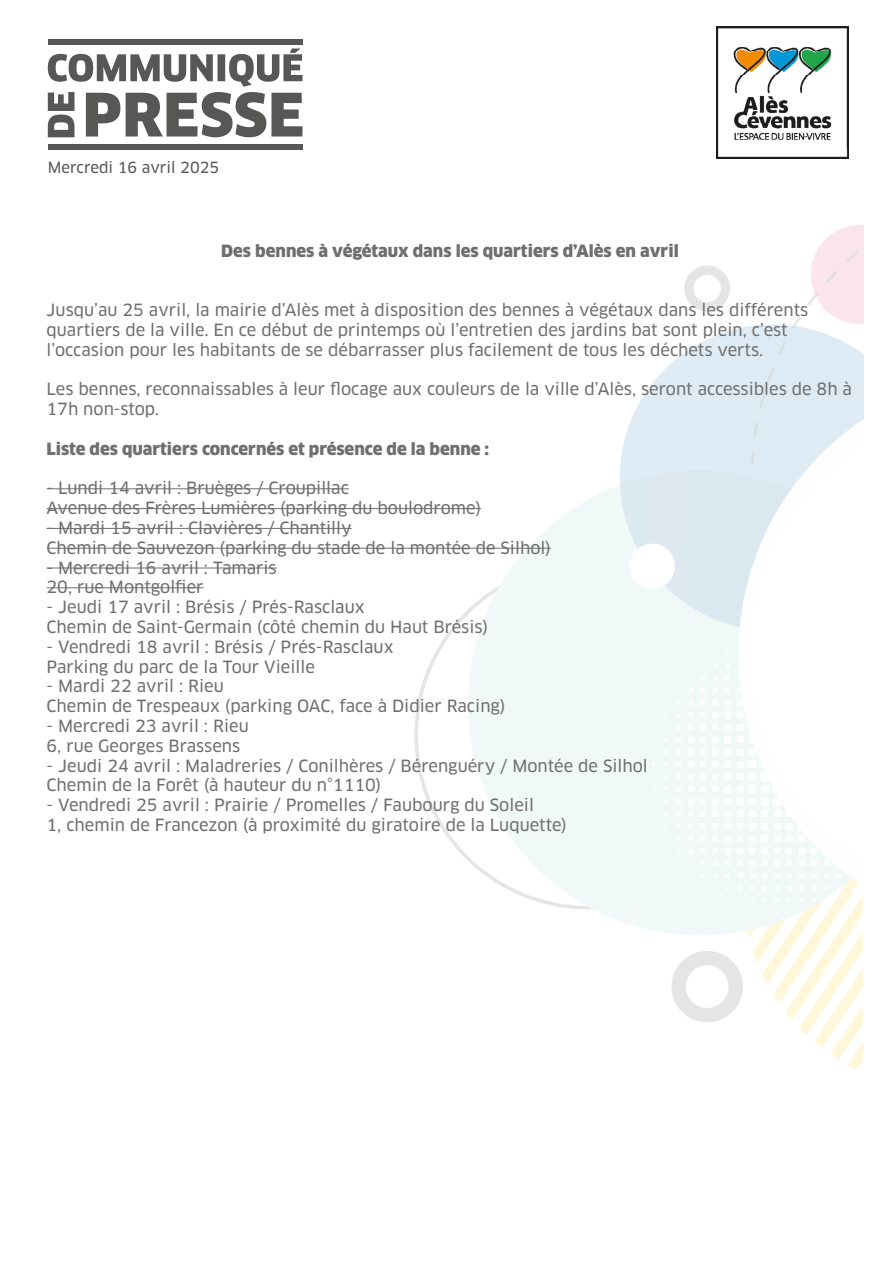
<style>
.page{position:relative;width:893px;height:1263px;background:#fff}
.page>*{position:absolute;margin:0;border:0;box-sizing:border-box;transform-origin:0 0}
.t1{font:16.5px/19.8px "Clan OT News";color:#706f6f}
.t2{font:900 16.5px "Clan OT";color:#706f6f}
.t3{font:15px "Clan OT News";color:#575756}
</style>
<div class="page">
<svg style="left:48px;top:49px;width:255px;height:88px"></svg>
<div style="left:48px;top:39px;width:255px;height:5px;background:#575756"></div>
<div style="left:48px;top:145px;width:255px;height:5px;background:#575756"></div>
<svg style="left:468px;top:485px;width:281px;height:450px;fill:#f1f8f8"></svg>
<svg style="left:713px;top:676px;width:4px;height:4px"></svg>
<svg style="left:725px;top:676px;width:5px;height:4px"></svg>
<svg style="left:701px;top:688px;width:4px;height:4px"></svg>
<svg style="left:713px;top:688px;width:5px;height:5px"></svg>
<svg style="left:725px;top:688px;width:5px;height:5px"></svg>
<svg style="left:689px;top:701px;width:3px;height:4px"></svg>
<svg style="left:701px;top:700px;width:4px;height:5px"></svg>
<svg style="left:713px;top:700px;width:5px;height:5px"></svg>
<svg style="left:725px;top:700px;width:5px;height:5px"></svg>
<svg style="left:676px;top:713px;width:4px;height:4px"></svg>
<svg style="left:688px;top:713px;width:5px;height:4px"></svg>
<svg style="left:700px;top:712px;width:5px;height:5px"></svg>
<svg style="left:713px;top:712px;width:5px;height:6px"></svg>
<svg style="left:725px;top:712px;width:5px;height:6px"></svg>
<svg style="left:737px;top:712px;width:2px;height:6px"></svg>
<svg style="left:676px;top:725px;width:4px;height:4px"></svg>
<svg style="left:688px;top:725px;width:5px;height:5px"></svg>
<svg style="left:700px;top:725px;width:5px;height:5px"></svg>
<svg style="left:712px;top:724px;width:6px;height:6px"></svg>
<svg style="left:725px;top:724px;width:6px;height:6px"></svg>
<svg style="left:737px;top:724px;width:2px;height:6px"></svg>
<svg style="left:676px;top:737px;width:4px;height:5px"></svg>
<svg style="left:688px;top:737px;width:5px;height:5px"></svg>
<svg style="left:700px;top:737px;width:6px;height:5px"></svg>
<svg style="left:712px;top:737px;width:6px;height:5px"></svg>
<svg style="left:725px;top:737px;width:6px;height:6px"></svg>
<div style="left:737px;top:736px;width:6px;height:7px;background:#fff"></div>
<svg style="left:664px;top:750px;width:4px;height:4px"></svg>
<svg style="left:676px;top:750px;width:4px;height:4px"></svg>
<svg style="left:688px;top:749px;width:5px;height:6px"></svg>
<svg style="left:700px;top:749px;width:6px;height:6px"></svg>
<svg style="left:712px;top:749px;width:6px;height:6px"></svg>
<div style="left:724px;top:749px;width:7px;height:6px;background:#fff"></div>
<svg style="left:737px;top:749px;width:2px;height:6px"></svg>
<svg style="left:664px;top:762px;width:4px;height:4px"></svg>
<svg style="left:676px;top:762px;width:4px;height:5px"></svg>
<svg style="left:688px;top:762px;width:5px;height:5px"></svg>
<svg style="left:700px;top:762px;width:6px;height:5px"></svg>
<svg style="left:712px;top:761px;width:6px;height:6px"></svg>
<div style="left:724px;top:761px;width:7px;height:7px;background:#fff"></div>
<div style="left:737px;top:761px;width:6px;height:7px;background:#fff"></div>
<svg style="left:664px;top:775px;width:4px;height:4px"></svg>
<svg style="left:676px;top:774px;width:4px;height:5px"></svg>
<svg style="left:688px;top:774px;width:5px;height:5px"></svg>
<svg style="left:700px;top:774px;width:6px;height:6px"></svg>
<svg style="left:712px;top:774px;width:6px;height:6px"></svg>
<div style="left:724px;top:774px;width:7px;height:6px;background:#fff"></div>
<div style="left:737px;top:773px;width:6px;height:7px;background:#fff"></div>
<svg style="left:664px;top:787px;width:4px;height:4px"></svg>
<svg style="left:676px;top:787px;width:4px;height:4px"></svg>
<svg style="left:688px;top:786px;width:5px;height:6px"></svg>
<svg style="left:700px;top:786px;width:6px;height:6px"></svg>
<svg style="left:712px;top:786px;width:6px;height:6px"></svg>
<div style="left:724px;top:786px;width:7px;height:6px;background:#fff"></div>
<svg style="left:737px;top:786px;width:2px;height:6px"></svg>
<svg style="left:664px;top:800px;width:4px;height:3px"></svg>
<svg style="left:676px;top:799px;width:4px;height:5px"></svg>
<svg style="left:688px;top:799px;width:5px;height:5px"></svg>
<svg style="left:700px;top:799px;width:6px;height:5px"></svg>
<svg style="left:712px;top:799px;width:6px;height:5px"></svg>
<svg style="left:725px;top:798px;width:6px;height:6px"></svg>
<div style="left:737px;top:798px;width:6px;height:7px;background:#fff"></div>
<svg style="left:676px;top:812px;width:4px;height:4px"></svg>
<svg style="left:688px;top:811px;width:5px;height:5px"></svg>
<svg style="left:700px;top:811px;width:6px;height:5px"></svg>
<svg style="left:712px;top:811px;width:6px;height:6px"></svg>
<svg style="left:725px;top:811px;width:6px;height:6px"></svg>
<svg style="left:737px;top:811px;width:2px;height:6px"></svg>
<svg style="left:676px;top:824px;width:4px;height:4px"></svg>
<svg style="left:688px;top:824px;width:5px;height:4px"></svg>
<svg style="left:700px;top:824px;width:5px;height:5px"></svg>
<svg style="left:712px;top:823px;width:6px;height:6px"></svg>
<svg style="left:725px;top:823px;width:5px;height:6px"></svg>
<svg style="left:737px;top:823px;width:2px;height:6px"></svg>
<svg style="left:688px;top:836px;width:5px;height:5px"></svg>
<svg style="left:700px;top:836px;width:5px;height:5px"></svg>
<svg style="left:713px;top:836px;width:5px;height:5px"></svg>
<svg style="left:725px;top:836px;width:5px;height:5px"></svg>
<svg style="left:689px;top:849px;width:3px;height:4px"></svg>
<svg style="left:701px;top:849px;width:4px;height:4px"></svg>
<svg style="left:713px;top:848px;width:5px;height:5px"></svg>
<svg style="left:725px;top:848px;width:5px;height:5px"></svg>
<svg style="left:737px;top:848px;width:2px;height:6px"></svg>
<svg style="left:701px;top:861px;width:4px;height:4px"></svg>
<svg style="left:713px;top:861px;width:4px;height:4px"></svg>
<svg style="left:725px;top:861px;width:5px;height:5px"></svg>
<svg style="left:726px;top:874px;width:4px;height:4px"></svg>
<svg style="left:749px;top:934px;width:114px;height:136px"></svg>
<svg style="left:620px;top:324px;width:243px;height:307px"></svg>
<svg style="left:811px;top:225px;width:52px;height:99px"></svg>
<div style="left:671px;top:951px;width:72px;height:71px;border:14px solid #575756;border-radius:50%"></div>
<div style="left:684px;top:265px;width:46px;height:46px;border:9px solid #575756;border-radius:50%"></div>
<svg style="left:739px;top:371px;width:124px;height:563px"></svg>
<div style="left:630px;top:544px;width:45px;height:45px;background:#fff;border-radius:50%"></div>
<img style="left:717px;top:27px;width:132px;height:132px">
<hr style="left:47px;top:488px;width:302px;height:1px;background:#706f6f">
<hr style="left:47px;top:508px;width:434px;height:1px;background:#706f6f">
<hr style="left:47px;top:528px;width:305px;height:1px;background:#706f6f">
<hr style="left:47px;top:548px;width:504px;height:1px;background:#706f6f">
<hr style="left:47px;top:568px;width:230px;height:1px;background:#706f6f">
<hr style="left:47px;top:587px;width:157px;height:1px;background:#706f6f">
<p class="t3" style="left:48px;top:158px;width:173px">Mercredi 16 avril 2025</p>
<p class="t2" style="left:221px;top:241px;width:459px">Des bennes à végétaux dans les quartiers d’Alès en avril</p>
<p class="t1" style="left:47px;top:300px;width:763px">Jusqu’au 25 avril, la mairie d’Alès met à disposition des bennes à végétaux dans les différents quartiers de la ville. En ce début de printemps où l’entretien des jardins bat sont plein, c’est l’occasion pour les habitants de se débarrasser plus facilement de tous les déchets verts.</p>
<p class="t1" style="left:47px;top:379px;width:807px">Les bennes, reconnaissables à leur flocage aux couleurs de la ville d’Alès, seront accessibles de 8h à<br>17h non-stop.</p>
<p class="t2" style="left:47px;top:439px;width:444px">Liste des quartiers concernés et présence de la benne :</p>
<p class="t1" style="left:47px;top:478px;width:436px">- Lundi 14 avril : Bruèges / Croupillac<br>Avenue des Frères Lumières (parking du boulodrome)</p>
<p class="t1" style="left:47px;top:518px;width:506px">- Mardi 15 avril : Clavières / Chantilly<br>Chemin de Sauvezon (parking du stade de la montée de Silhol)</p>
<p class="t1" style="left:47px;top:558px;width:232px">- Mercredi 16 avril : Tamaris<br>20, rue Montgolfier</p>
<p class="t1" style="left:47px;top:597px;width:443px">- Jeudi 17 avril : Brésis / Prés-Rasclaux<br>Chemin de Saint-Germain (côté chemin du Haut Brésis)</p>
<p class="t1" style="left:47px;top:637px;width:348px">- Vendredi 18 avril : Brésis / Prés-Rasclaux<br>Parking du parc de la Tour Vieille</p>
<p class="t1" style="left:47px;top:676px;width:460px">- Mardi 22 avril : Rieu<br>Chemin de Trespeaux (parking OAC, face à Didier Racing)</p>
<p class="t1" style="left:47px;top:716px;width:204px">- Mercredi 23 avril : Rieu<br>6, rue Georges Brassens</p>
<p class="t1" style="left:47px;top:756px;width:603px">- Jeudi 24 avril : Maladreries / Conilhères / Bérenguéry / Montée de Silhol<br>Chemin de la Forêt (à hauteur du n°1110)</p>
<p class="t1" style="left:47px;top:795px;width:522px">- Vendredi 25 avril : Prairie / Promelles / Faubourg du Soleil<br>1, chemin de Francezon (à proximité du giratoire de la Luquette)</p>
</div>
